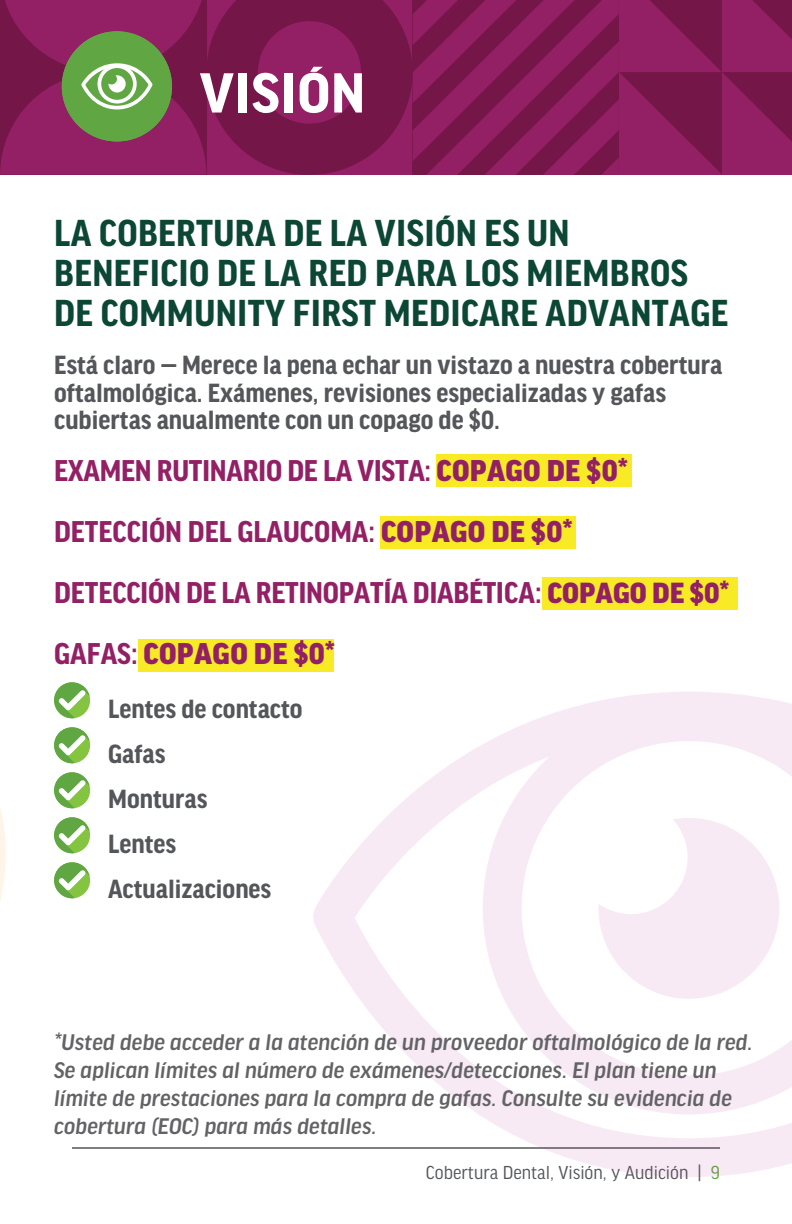
<style>
.page{position:relative;width:792px;height:1224px;background:#fff}
.page>*{position:absolute;margin:0;border:0;box-sizing:border-box;transform-origin:0 0}
.t1{font:700 60px "Good Headline Pro";letter-spacing:.01em;color:#fff}
.t2{font:700 40px/40px "Good Headline Pro Narr";letter-spacing:.01em;color:#0c4634}
.t3{font:700 32px "Good Headline Pro Narr";letter-spacing:-.01em;color:#932065}
.t4{font:900 32px "Good Headline Pro";letter-spacing:.01em;color:#932065}
.BODY{font:700 28px/27.6px "Good Headline Pro Narr";color:#54565a}
.CHECK_MARKS{font:700 28px "Good Headline Pro Narr";color:#54565a}
.BODY-2{font:italic 500 24px/28px "Good Headline Pro";color:#636366}
.BODY-3{font:20px "Good Headline Pro Narr";color:#54565a}
.s1{font-family:"Good Headline Pro";font-weight:900}
.s2{font-family:"Good Headline Pro";font-weight:900;font-size:31px}
.s3{font-family:"Good Headline Pro Narr";font-weight:700}
.s4{color:#60a744}
</style>
<div class="page">
<hr style="left:72px;top:1147px;width:648px;height:2px;background:#54565a">
<div style="left:542px;top:577px;width:196px;height:33px;background:#f8eb25"></div>
<div style="left:139px;top:639px;width:195px;height:32px;background:#f8eb25"></div>
<div style="left:380px;top:516px;width:196px;height:33px;background:#f8eb25"></div>
<div style="left:436px;top:454px;width:196px;height:32px;background:#f8eb25"></div>
<svg style="left:0;top:809px;width:6px;height:91px"></svg>
<svg style="left:0;top:0;width:792px;height:175px;background:#842558"></svg>
<svg style="left:312px;top:692px;width:480px;height:485px"></svg>
<svg style="left:483px;top:702px;width:309px;height:412px"></svg>
<svg style="left:598px;top:818px;width:181px;height:181px"></svg>
<svg style="left:55px;top:682px;width:35px;height:36px"></svg>
<svg style="left:55px;top:727px;width:35px;height:36px"></svg>
<svg style="left:55px;top:772px;width:35px;height:36px"></svg>
<svg style="left:55px;top:817px;width:35px;height:36px"></svg>
<svg style="left:55px;top:862px;width:35px;height:36px"></svg>
<p class="t1" style="left:200px;top:65px;width:167px">VISIÓN</p>
<p class="t2" style="left:54px;top:213px;width:676px">LA COBERTURA DE LA VISIÓN ES UN<br>BENEFICIO DE LA RED PARA LOS MIEMBROS<br>DE COMMUNITY FIRST MEDICARE ADVANTAGE</p>
<p class="BODY" style="left:54px;top:352px;width:670px">Está claro — Merece la pena echar un vistazo a nuestra cobertura oftalmológica. Exámenes, revisiones especializadas y gafas cubiertas anualmente con un copago de $0.</p>
<p class="t3" style="left:54px;top:455px;width:576px">EXAMEN RUTINARIO DE LA VISTA: <span class="s1">COPAGO DE $0*</span></p>
<p class="t3" style="left:54px;top:516px;width:520px">DETECCIÓN DEL GLAUCOMA: <span class="s1">COPAGO DE $0*</span></p>
<p class="t3" style="left:54px;top:577px;width:677px">DETECCIÓN DE LA RETINOPATÍA DIABÉTICA: <span class="s2">COPAGO DE $0*</span></p>
<p class="t4" style="left:54px;top:639px;width:283px"><span class="s3">GAFAS:</span> COPAGO DE $0*</p>
<p class="CHECK_MARKS" style="left:108px;top:695px;width:196px">Lentes de contacto</p>
<p class="CHECK_MARKS" style="left:108px;top:740px;width:59px">Gafas</p>
<p class="CHECK_MARKS" style="left:108px;top:785px;width:101px">Monturas</p>
<p class="CHECK_MARKS" style="left:108px;top:830px;width:70px">Lentes</p>
<p class="CHECK_MARKS" style="left:108px;top:875px;width:165px">Actualizaciones</p>
<p class="BODY-2" style="left:54px;top:1029px;width:700px">*Usted debe acceder a la atención de un proveedor oftalmológico de la red.<br>Se aplican límites al número de exámenes/detecciones. El plan tiene un límite de prestaciones para la compra de gafas. Consulte su evidencia de cobertura (EOC) para más detalles.</p>
<p class="BODY-3" style="left:426px;top:1163px;width:296px">Cobertura Dental, Visión, y Audición | <span class="s4">9</span></p>
</div>
